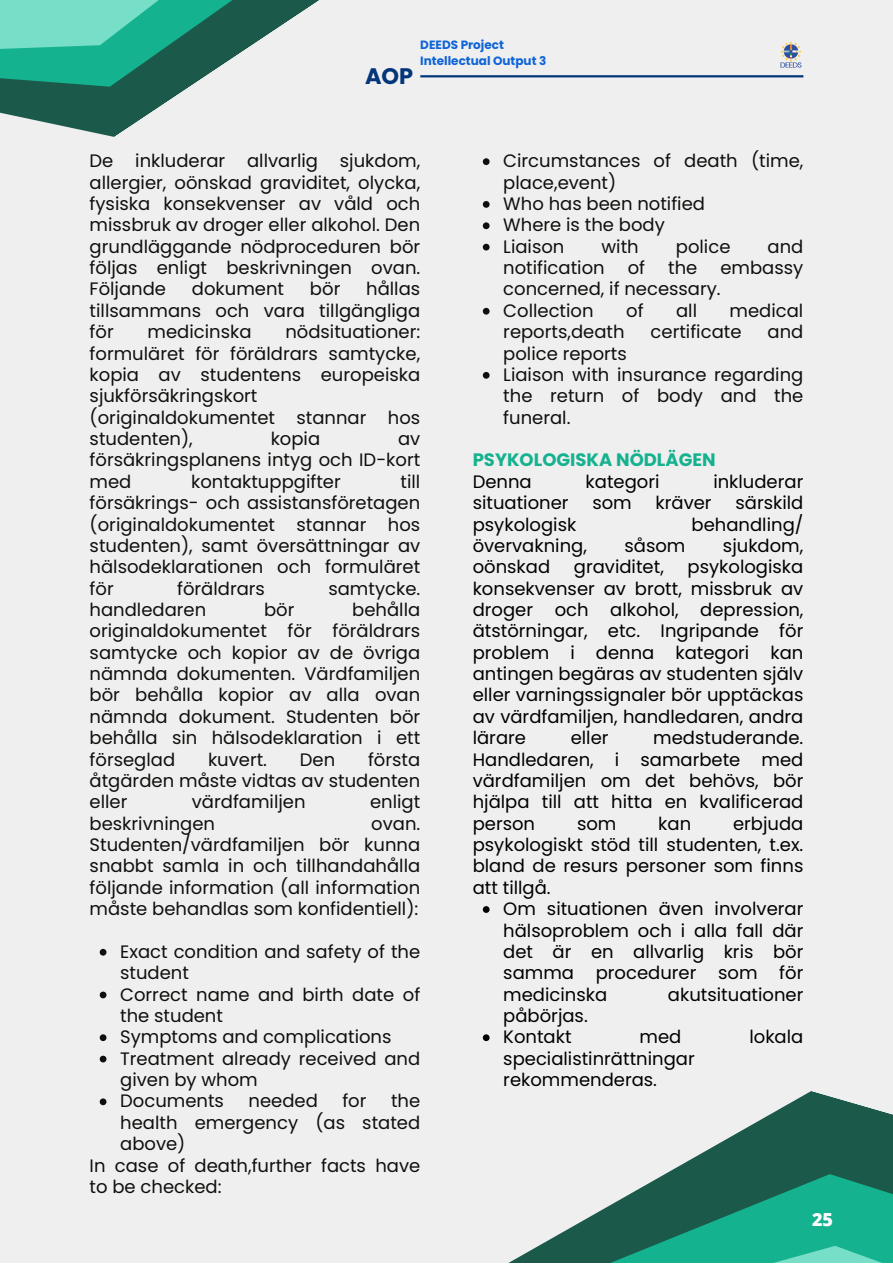
<style>
.page{position:relative;width:893px;height:1264px;background:#fff}
.page>*{position:absolute;margin:0;border:0;box-sizing:border-box;transform-origin:0 0}
.t1{font:700 22.5px "Poppins";color:#023579}
.t2{font:18px/21.3px "Poppins";color:#100f0d;text-align:justify}
.t3{font:18px/21.3px "Poppins";color:#000;text-align:justify}
.t4{font:700 18px "Poppins";color:#15b28f}
.t5{font:800 18px "Open Sans";color:#fdfdfe}
.t6{font:700 12px "Poppins";color:#0e64d8}
</style>
<div class="page">
<div style="left:0;top:0;width:892px;height:1262px;background:#efefef"></div>
<svg style="left:510px;top:1103px;width:309px;height:159px"></svg>
<svg style="left:819px;top:1093px;width:73px;height:169px;background:#2a8e78"></svg>
<svg style="left:0;top:0;width:483px;height:205px"></svg>
<hr style="left:420px;top:75px;width:383px;height:2px;background:#023579">
<img style="left:780px;top:41px;width:22px;height:27px">
<svg style="left:100px;top:948px;width:6px;height:7px"></svg>
<svg style="left:100px;top:991px;width:6px;height:7px"></svg>
<svg style="left:100px;top:1034px;width:6px;height:7px"></svg>
<svg style="left:100px;top:1055px;width:6px;height:7px"></svg>
<svg style="left:100px;top:1098px;width:6px;height:7px"></svg>
<svg style="left:483px;top:158px;width:6px;height:7px"></svg>
<svg style="left:483px;top:201px;width:6px;height:7px"></svg>
<svg style="left:483px;top:222px;width:6px;height:7px"></svg>
<svg style="left:483px;top:244px;width:6px;height:6px"></svg>
<svg style="left:483px;top:308px;width:6px;height:6px"></svg>
<svg style="left:483px;top:372px;width:6px;height:7px"></svg>
<svg style="left:483px;top:906px;width:6px;height:6px"></svg>
<svg style="left:483px;top:1034px;width:6px;height:7px"></svg>
<p class="t1" style="left:365px;top:60px;width:50px">AOP</p>
<p class="t6" style="left:420px;top:36px;width:85px">DEEDS Project</p>
<p class="t6" style="left:420px;top:52px;width:128px">Intellectual Output 3</p>
<p class="t2" style="left:90px;top:150px;width:332px">De inkluderar allvarlig sjukdom, allergier, oönskad graviditet, olycka, fysiska konsekvenser av våld och missbruk av droger eller alkohol. Den grundläggande nödproceduren bör följas enligt beskrivningen ovan.<br>Följande</p>
<p class="t2" style="left:90px;top:278px;width:332px;text-indent:276px">hållas tillsammans och vara tillgängliga för</p>
<p class="t2" style="left:192px;top:278px;width:94px">dokument</p>
<p class="t2" style="left:310px;top:278px;width:32px">bör</p>
<p class="t2" style="left:90px;top:321px;width:332px;text-align:left;text-indent:196px">nödsituationer: formuläret för föräldrars samtycke, kopia av studentens europeiska sjukförsäkringskort (originaldokumentet stannar hos studenten),</p>
<p class="t2" style="left:147px;top:321px;width:105px">medicinska</p>
<p class="t2" style="left:271px;top:428px;width:51px">kopia</p>
<p class="t2" style="left:90px;top:428px;width:332px;text-indent:308px">av försäkringsplanens intyg och ID-kort med</p>
<p class="t2" style="left:191px;top:471px;width:151px">kontaktuppgifter</p>
<p class="t2" style="left:90px;top:471px;width:332px;text-indent:311px">till försäkrings- och assistansföretagen (originaldokumentet stannar hos studenten), samt översättningar av hälsodeklarationen och formuläret för</p>
<p class="t2" style="left:177px;top:577px;width:89px">föräldrars</p>
<p class="t2" style="left:328px;top:577px;width:93px">samtycke.</p>
<p class="t2" style="left:90px;top:599px;width:118px">handledaren</p>
<p class="t2" style="left:264px;top:599px;width:32px">bör</p>
<p class="t2" style="left:90px;top:599px;width:332px;text-indent:263px">behålla originaldokumentet för föräldrars samtycke och kopior av de övriga nämnda dokumenten. Värdfamiljen bör behålla kopior av alla ovan nämnda dokument. Studenten bör behålla sin hälsodeklaration i ett förseglad</p>
<p class="t2" style="left:90px;top:748px;width:332px;text-indent:278px">första åtgärden måste vidtas av studenten eller</p>
<p class="t2" style="left:208px;top:748px;width:61px">kuvert.</p>
<p class="t2" style="left:300px;top:748px;width:37px">Den</p>
<p class="t2" style="left:192px;top:791px;width:115px">värdfamiljen</p>
<p class="t2" style="left:370px;top:791px;width:52px">enligt</p>
<p class="t2" style="left:90px;top:812px;width:127px">beskrivningen</p>
<p class="t2" style="left:90px;top:812px;width:332px;text-indent:281px">ovan.<br>Studenten/värdfamiljen bör kunna snabbt samla in och tillhandahålla följande information (all information måste behandlas som konfidentiell):</p>
<p class="t2" style="left:120px;top:940px;width:301px">Exact condition and safety of the student</p>
<p class="t2" style="left:120px;top:983px;width:301px">Correct name and birth date of the student</p>
<p class="t2" style="left:120px;top:1026px;width:273px">Symptoms and complications</p>
<p class="t2" style="left:120px;top:1047px;width:301px">Treatment already received and given by whom</p>
<p class="t2" style="left:120px;top:1090px;width:105px">Documents</p>
<p class="t2" style="left:248px;top:1090px;width:71px">needed</p>
<p class="t2" style="left:342px;top:1090px;width:26px">for</p>
<p class="t2" style="left:120px;top:1090px;width:301px;text-indent:271px">the health emergency (as stated above)</p>
<p class="t2" style="left:90px;top:1154px;width:332px">In case of death,further facts have to be checked:</p>
<p class="t2" style="left:503px;top:150px;width:301px">Circumstances of death (time, place,event)</p>
<p class="t2" style="left:503px;top:193px;width:203px">Who has been notified</p>
<p class="t2" style="left:503px;top:214px;width:163px">Where is the body</p>
<p class="t2" style="left:503px;top:236px;width:63px">Liaison</p>
<p class="t2" style="left:601px;top:236px;width:39px">with</p>
<p class="t2" style="left:675px;top:236px;width:56px">police</p>
<p class="t2" style="left:767px;top:236px;width:37px">and</p>
<p class="t2" style="left:503px;top:257px;width:103px">notification</p>
<p class="t2" style="left:627px;top:257px;width:19px">of</p>
<p class="t2" style="left:668px;top:257px;width:31px">the</p>
<p class="t2" style="left:503px;top:257px;width:301px;text-indent:217px">embassy concerned, if necessary.</p>
<p class="t2" style="left:503px;top:300px;width:92px">Collection</p>
<p class="t2" style="left:626px;top:300px;width:19px">of</p>
<p class="t2" style="left:676px;top:300px;width:23px">all</p>
<p class="t2" style="left:729px;top:300px;width:75px">medical</p>
<p class="t2" style="left:503px;top:321px;width:123px">reports,death</p>
<p class="t2" style="left:650px;top:321px;width:92px">certificate</p>
<p class="t2" style="left:767px;top:321px;width:37px">and</p>
<p class="t2" style="left:503px;top:342px;width:125px">police reports</p>
<p class="t2" style="left:503px;top:364px;width:301px">Liaison with insurance regarding the return of body and the funeral.</p>
<p class="t4" style="left:472px;top:447px;width:244px">PSYKOLOGISKA NÖDLÄGEN</p>
<p class="t3" style="left:472px;top:471px;width:61px">Denna</p>
<p class="t3" style="left:585px;top:471px;width:75px">kategori</p>
<p class="t3" style="left:713px;top:471px;width:92px">inkluderar</p>
<p class="t3" style="left:472px;top:492px;width:97px">situationer</p>
<p class="t3" style="left:592px;top:492px;width:41px">som</p>
<p class="t3" style="left:655px;top:492px;width:58px">kräver</p>
<p class="t3" style="left:735px;top:492px;width:69px">särskild</p>
<p class="t3" style="left:472px;top:513px;width:105px">psykologisk</p>
<p class="t3" style="left:691px;top:513px;width:113px">behandling/</p>
<p class="t3" style="left:472px;top:535px;width:116px">övervakning,</p>
<p class="t3" style="left:624px;top:535px;width:62px">såsom</p>
<p class="t3" style="left:723px;top:535px;width:82px">sjukdom,</p>
<p class="t3" style="left:472px;top:556px;width:79px">oönskad</p>
<p class="t3" style="left:574px;top:556px;width:91px">graviditet,</p>
<p class="t3" style="left:472px;top:556px;width:332px;text-indent:215px">psykologiska konsekvenser av brott, missbruk av droger och alkohol, depression, ätstörningar, etc. Ingripande för problem i denna kategori kan antingen begäras av studenten själv eller varningssignaler bör upptäckas av värdfamiljen, handledaren, andra lärare</p>
<p class="t3" style="left:472px;top:727px;width:332px;text-indent:180px">medstuderande.<br>Handledaren, i samarbete med värdfamiljen om det behövs, bör hjälpa till att hitta en kvalificerad person</p>
<p class="t3" style="left:570px;top:727px;width:39px">eller</p>
<p class="t3" style="left:472px;top:812px;width:332px;text-indent:260px">erbjuda psykologiskt stöd till studenten, t.ex. bland de resurs personer som finns att tillgå.</p>
<p class="t3" style="left:577px;top:812px;width:41px">som</p>
<p class="t3" style="left:658px;top:812px;width:34px">kan</p>
<p class="t3" style="left:503px;top:898px;width:301px">Om situationen även involverar hälsoproblem och i alla fall där det är en allvarlig kris bör samma procedurer som för medicinska</p>
<p class="t3" style="left:668px;top:983px;width:137px">akutsituationer</p>
<p class="t3" style="left:503px;top:1005px;width:86px">påbörjas.</p>
<p class="t3" style="left:503px;top:1026px;width:70px">Kontakt</p>
<p class="t3" style="left:639px;top:1026px;width:43px">med</p>
<p class="t3" style="left:749px;top:1026px;width:55px">lokala</p>
<p class="t3" style="left:503px;top:1047px;width:193px">specialistinrättningar rekommenderas.</p>
<p class="t5" style="left:811px;top:1207px;width:23px">25</p>
</div>
